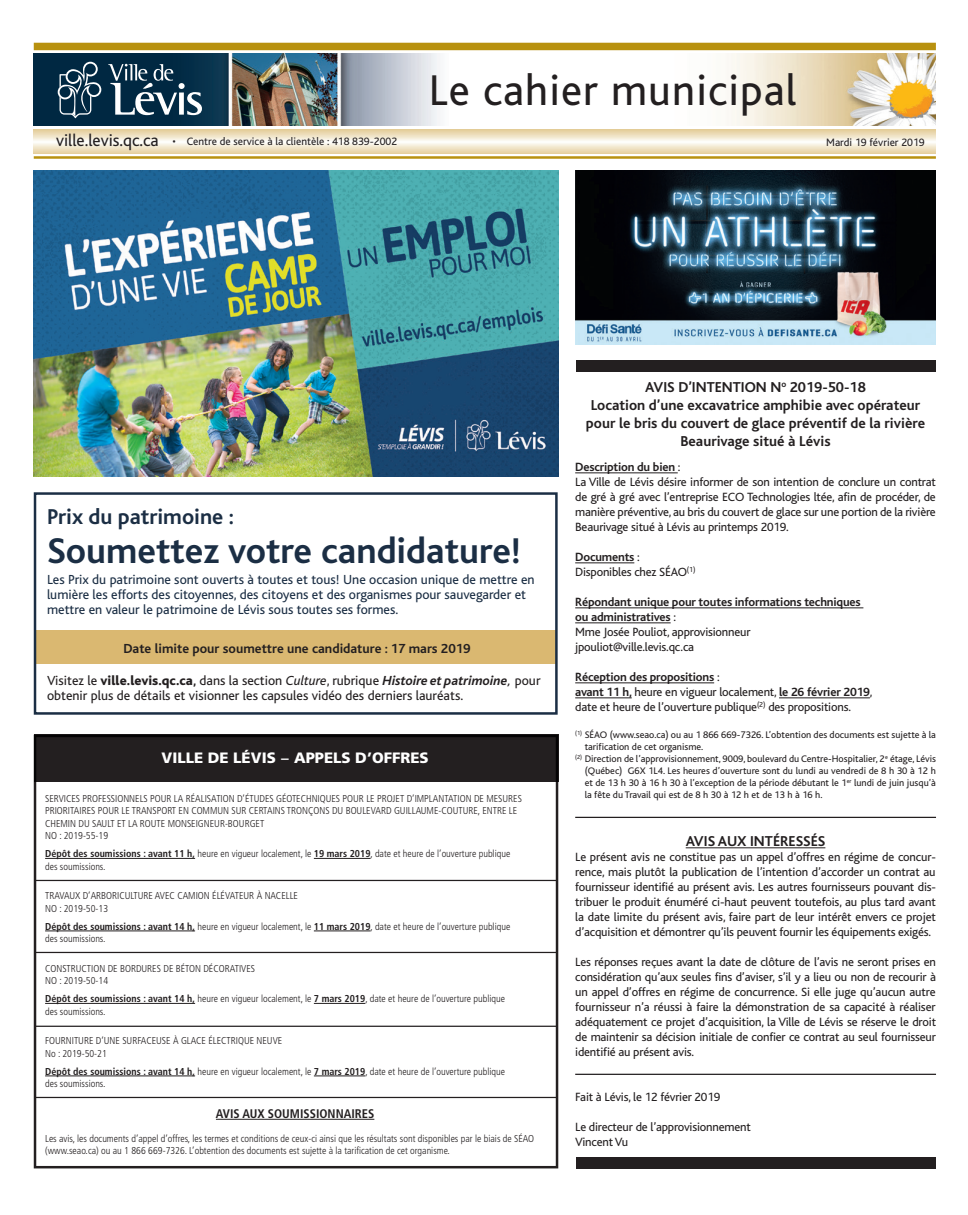
<style>
.page{position:relative;width:968px;height:1215px;background:#fff}
.page>*{position:absolute;margin:0;border:0;box-sizing:border-box;transform-origin:0 0}
.t1{font:45px "Bliss";letter-spacing:.025em;color:#231f20}
.t2{font:700 37.5px "Bliss";color:#1b2e44}
.t3{font:700 22.5px "Bliss";color:#1b2e44}
.t4{font:700 15px/18px "Bliss";color:#231f20;text-align:center}
.t5{font:900 15px "Frutiger";color:#fff}
.t6{font:13.75px/15px "Bliss";color:#1b2e44}
.Normal__Web{font:13.75px/15px "Bliss";color:#231f20}
.t7{font:700 13.75px "Bliss";color:#231f20}
.t8{font:12.5px/15px "Bliss";letter-spacing:-.015em;color:#231f20;text-align:justify}
.t9{font:700 12.5px/15px "Bliss";letter-spacing:-.015em;color:#231f20}
.t10{font:700 condensed 12.5px "Frutiger";color:#231f20}
.t11{font:11.25px "Bliss";color:#231f20}
.t12{font:300 condensed 10px/12.5px "Frutiger";color:#231f20}
.t13{font:10px/12px "Bliss";color:#231f20}
.s1{font-size:17.5px}
.s2{font-weight:800}
.s3{font-weight:700}
.s4{font-style:italic}
.s5{font-weight:700;font-style:italic}
.s6{font-weight:400}
</style>
<div class="page">
<svg style="left:34px;top:129px;width:901px;height:25px"></svg>
<img style="left:34px;top:53px;width:901px;height:72px">
<svg style="left:58px;top:62px;width:43px;height:56px"></svg>
<svg style="left:108px;top:64px;width:94px;height:51px"></svg>
<div style="left:34px;top:43px;width:901px;height:7px;background:#b8910f"></div>
<hr style="left:34px;top:156px;width:901px;height:3px;background:#b8910f">
<img style="left:575px;top:170px;width:360px;height:175px">
<div style="left:34px;top:735px;width:524px;height:47px;background:#231f20"></div>
<hr style="left:45px;top:858px;width:150px;height:1px;background:#231f20">
<hr style="left:314px;top:858px;width:56px;height:1px;background:#231f20">
<hr style="left:45px;top:931px;width:150px;height:1px;background:#231f20">
<hr style="left:314px;top:931px;width:56px;height:1px;background:#231f20">
<hr style="left:45px;top:1003px;width:150px;height:1px;background:#231f20">
<hr style="left:314px;top:1003px;width:51px;height:1px;background:#231f20">
<hr style="left:45px;top:1076px;width:150px;height:1px;background:#231f20">
<hr style="left:314px;top:1076px;width:51px;height:1px;background:#231f20">
<hr style="left:216px;top:1119px;width:158px;height:1px;background:#231f20">
<div style="left:34px;top:735px;width:524px;height:433px;border:2px solid #231f20"></div>
<hr style="left:34px;top:880px;width:522px;height:1px;background:#231f20">
<hr style="left:34px;top:952px;width:522px;height:1px;background:#231f20">
<hr style="left:34px;top:1097px;width:522px;height:1px;background:#231f20">
<hr style="left:34px;top:1026px;width:522px;height:1px;background:#231f20">
<hr style="left:575px;top:473px;width:102px;height:1px;background:#231f20">
<hr style="left:575px;top:563px;width:59px;height:1px;background:#231f20">
<hr style="left:575px;top:608px;width:288px;height:1px;background:#231f20">
<hr style="left:575px;top:623px;width:95px;height:1px;background:#231f20">
<hr style="left:575px;top:683px;width:139px;height:1px;background:#231f20">
<hr style="left:575px;top:698px;width:56px;height:1px;background:#231f20">
<hr style="left:779px;top:698px;width:90px;height:1px;background:#231f20">
<hr style="left:685px;top:848px;width:140px;height:1px;background:#231f20">
<div style="left:36px;top:630px;width:520px;height:34px;background:#dab871"></div>
<div style="left:34px;top:492px;width:523px;height:223px;border:2px solid #1b2e44"></div>
<img style="left:34px;top:170px;width:524px;height:307px">
<hr style="left:575px;top:817px;width:361px;height:1px;background:#231f20">
<hr style="left:575px;top:1074px;width:361px;height:1px;background:#231f20">
<div style="left:576px;top:361px;width:359px;height:11px;background:#231f20"></div>
<div style="left:576px;top:1157px;width:359px;height:11px;background:#231f20"></div>
<p class="t1" style="left:429px;top:66px;width:369px">Le cahier municipal</p>
<p class="t11" style="left:56px;top:135px;width:342px"><span class="s1">ville.levis.qc.ca</span> • Centre de service à la clientèle : 418 839-2002</p>
<p class="t11" style="left:826px;top:136px;width:100px">Mardi 19 février 2019</p>
<p class="t3" style="left:47px;top:505px;width:188px">Prix du patrimoine :</p>
<p class="t2" style="left:47px;top:531px;width:475px">Soumettez votre candidature!</p>
<p class="t6" style="left:47px;top:572px;width:489px">Les Prix du patrimoine sont ouverts à toutes et tous! Une occasion unique de mettre en lumière les efforts des citoyennes, des citoyens et des organismes pour sauvegarder et mettre en valeur le patrimoine de Lévis sous toutes ses formes.</p>
<p class="t7" style="left:123px;top:641px;width:349px">Date limite pour soumettre une candidature : 17 mars 2019</p>
<p class="Normal__Web" style="left:47px;top:673px;width:495px">Visitez le <span class="s2">ville.levis.qc.ca</span><span class="s3">,</span> dans la section <span class="s4">Culture</span>, rubrique <span class="s5">Histoire et patrimoine</span><span class="s4">,</span> pour obtenir plus de détails et visionner les capsules vidéo des derniers lauréats.</p>
<p class="t5" style="left:161px;top:749px;width:268px">VILLE DE LÉVIS <span class="s6">−</span> APPELS D’OFFRES</p>
<p class="t12" style="left:45px;top:792px;width:478px">SERVICES PROFESSIONNELS POUR LA RÉALISATION D’ÉTUDES GÉOTECHNIQUES POUR LE PROJET D’IMPLANTATION DE MESURES PRIORITAIRES POUR LE TRANSPORT EN COMMUN SUR CERTAINS TRONÇONS DU BOULEVARD GUILLAUME-COUTURE, ENTRE LE CHEMIN DU SAULT ET LA ROUTE MONSEIGNEUR-BOURGET<br>NO : 2019-55-19</p>
<p class="t12" style="left:45px;top:848px;width:466px"><span class="s3">Dépôt des soumissions : avant 11 h,</span> heure en vigueur localement, le <span class="s3">19 mars 2019</span>, date et heure de l’ouverture publique des soumissions.</p>
<p class="t12" style="left:45px;top:890px;width:254px">TRAVAUX D’ARBORICULTURE AVEC CAMION ÉLÉVATEUR À NACELLE<br>NO : 2019-50-13</p>
<p class="t12" style="left:45px;top:920px;width:466px"><span class="s3">Dépôt des soumissions : avant 14 h,</span> heure en vigueur localement, le <span class="s3">11 mars 2019</span>, date et heure de l’ouverture publique des soumissions.</p>
<p class="t12" style="left:45px;top:962px;width:211px">CONSTRUCTION DE BORDURES DE BÉTON DÉCORATIVES<br>NO : 2019-50-14</p>
<p class="t12" style="left:45px;top:993px;width:461px"><span class="s3">Dépôt des soumissions : avant 14 h,</span> heure en vigueur localement, le <span class="s3">7 mars 2019</span>, date et heure de l’ouverture publique des soumissions.</p>
<p class="t12" style="left:45px;top:1035px;width:239px">FOURNITURE D’UNE SURFACEUSE À GLACE ÉLECTRIQUE NEUVE<br>No : 2019-50-21</p>
<p class="t12" style="left:45px;top:1065px;width:461px"><span class="s3">Dépôt des soumissions : avant 14 h,</span> heure en vigueur localement, le <span class="s3">7 mars 2019</span>, date et heure de l’ouverture publique des soumissions.</p>
<p class="t10" style="left:216px;top:1106px;width:160px">AVIS AUX SOUMISSIONNAIRES</p>
<p class="t12" style="left:45px;top:1132px;width:490px">Les avis, les documents d’appel d’offres, les termes et conditions de ceux-ci ainsi que les résultats sont disponibles par le biais de SÉAO (www.seao.ca) ou au 1 866 669-7326. L’obtention des documents est sujette à la tarification de cet organisme.</p>
<p class="t4" style="left:586px;top:379px;width:341px">AVIS D’INTENTION N<sup>o</sup> 2019-50-18<br>Location d’une excavatrice amphibie avec opérateur pour le bris du couvert de glace préventif de la rivière Beaurivage situé à Lévis</p>
<p class="t9" style="left:575px;top:460px;width:107px">Description du bien <span class="s6">:</span></p>
<p class="t8" style="left:575px;top:475px;width:362px">La Ville de Lévis désire informer de son intention de conclure un contrat de gré à gré avec l’entreprise ECO Technologies ltée, afin de procéder, de manière préventive, au bris du couvert de glace sur une portion de la rivière Beaurivage situé à Lévis au printemps 2019.</p>
<p class="t8" style="left:575px;top:550px;width:122px"><span class="s3">Documents</span> :<br>Disponibles chez SÉAO<sup>(1)</sup></p>
<p class="t9" style="left:575px;top:595px;width:287px">Répondant unique pour toutes informations techniques ou administratives <span class="s6">:<br>Mme Josée Pouliot, approvisionneur</span></p>
<p class="t8" style="left:575px;top:640px;width:120px">jpouliot@ville.levis.qc.ca</p>
<p class="t8" style="left:575px;top:670px;width:299px;text-align:left"><span class="s3">Réception des propositions</span> :<br><span class="s3">avant 11 h,</span> heure en vigueur localement, <span class="s3">le 26 février 2019</span>, date et heure de l’ouverture publique<sup>(2)</sup> des propositions.</p>
<p class="t13" style="left:584px;top:729px;width:353px;text-indent:-9px"><sup>(1)</sup> SÉAO (www.seao.ca) ou au 1 866 669-7326. L’obtention des documents est sujette à la tarification de cet organisme.</p>
<p class="t13" style="left:584px;top:753px;width:353px;text-align:justify;text-indent:-9px"><sup>(2)</sup> Direction de l’approvisionnement, 9009, boulevard du Centre-Hospitalier, 2<sup>e</sup> étage, Lévis (Québec) G6X 1L4. Les heures d’ouverture sont du lundi au vendredi de 8 h 30 à 12 h et de 13 h 30 à 16 h 30 à l’exception de la période débutant le 1<sup>er</sup> lundi de juin jusqu’à la fête du Travail qui est de 8 h 30 à 12 h et de 13 h à 16 h.</p>
<p class="t4" style="left:685px;top:832px;width:141px">AVIS AUX INTÉRESSÉS</p>
<p class="t8" style="left:575px;top:849px;width:362px">Le présent avis ne constitue pas un appel d’offres en régime de concur&shy;rence, mais plutôt la publication de l’intention d’accorder un contrat au fournisseur identifié au présent avis. Les autres fournisseurs pouvant dis&shy;tribuer le produit énuméré ci-haut peuvent toutefois, au plus tard avant la date limite du présent avis, faire part de leur intérêt envers ce projet d’acquisition et démontrer qu’ils peuvent fournir les équipements exigés.</p>
<p class="t8" style="left:575px;top:954px;width:362px">Les réponses reçues avant la date de clôture de l’avis ne seront prises en considération qu’aux seules fins d’aviser, s’il y a lieu ou non de recourir à un appel d’offres en régime de concurrence. Si elle juge qu’aucun autre fournisseur n’a réussi à faire la démonstration de sa capacité à réaliser adéquatement ce projet d’acquisition, la Ville de Lévis se réserve le droit de maintenir sa décision initiale de confier ce contrat au seul fournisseur identifié au présent avis.</p>
<p class="t8" style="left:575px;top:1089px;width:146px">Fait à Lévis, le 12 février 2019</p>
<p class="t8" style="left:575px;top:1119px;width:177px">Le directeur de l’approvisionnement</p>
<p class="t8" style="left:575px;top:1134px;width:55px">Vincent Vu</p>
</div>
